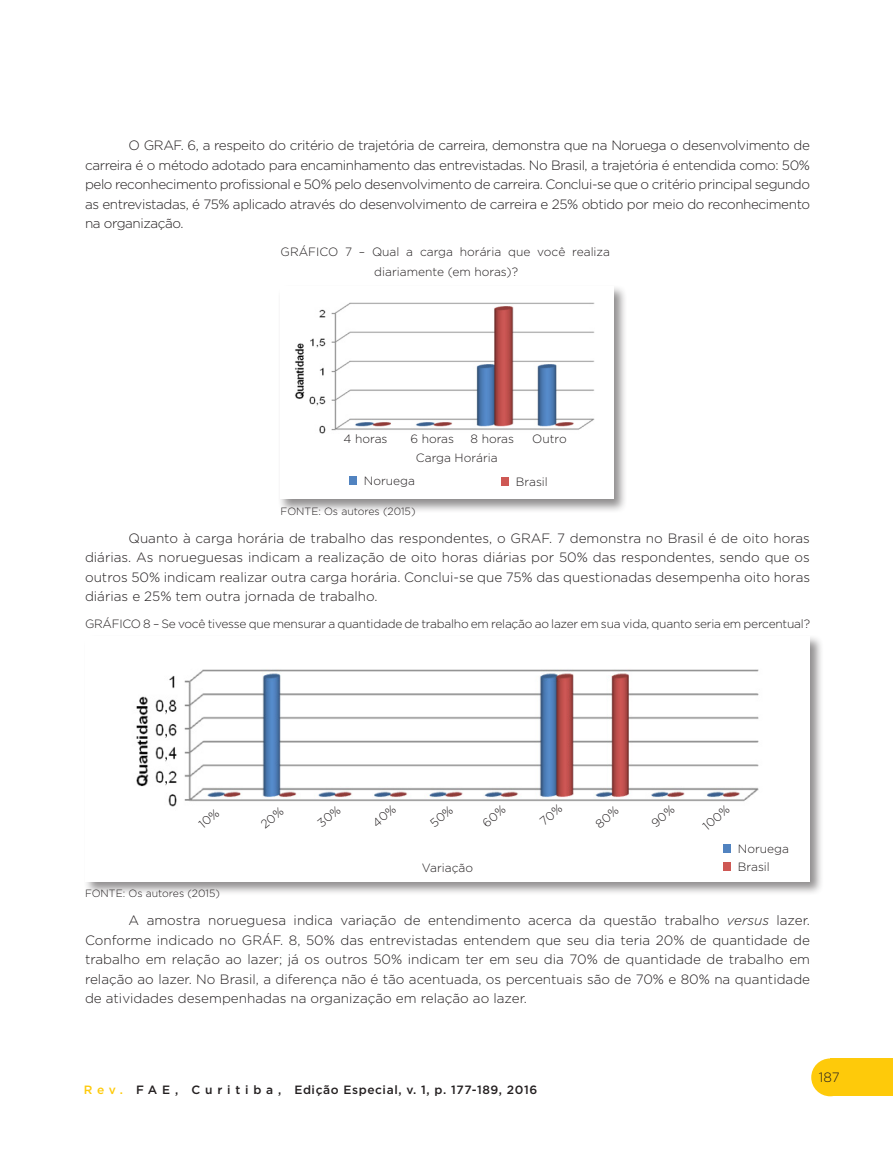
<style>
.page{position:relative;width:893px;height:1149px;background:#fff}
.page>*{position:absolute;margin:0;border:0;box-sizing:border-box;transform-origin:0 0}
.Texto_PN{font:300 13.5px/19.5px "Gotham";color:#231f20;text-align:justify}
.Texto_PN-2{font:300 12px "Gotham";letter-spacing:-.02em;color:#231f20}
.Texto_PN-3{font:300 12px/19.5px "Gotham";color:#231f20;text-align:center}
.t1{font:500 12px "Gotham";letter-spacing:.05em;color:#231f20}
.Texto_PN-4{font:300 10.5px "Gotham";color:#231f20}
.s1{font-style:italic}
.s2{color:#feca0a}
</style>
<div class="page">
<div style="left:830px;top:1058px;width:63px;height:37px;background:#feca0a"></div>
<div style="left:811px;top:1058px;width:38px;height:37px;background:#feca0a;border-radius:50%"></div>
<div style="left:277px;top:284px;width:350px;height:229px;background:#231f20;opacity:.5"></div>
<div style="left:280px;top:286px;width:333px;height:213px;background:#fff"></div>
<div style="left:349px;top:476px;width:7px;height:8px;background:#5183c0"></div>
<div style="left:501px;top:477px;width:7px;height:8px;background:#ce5854"></div>
<img style="left:295px;top:302px;width:300px;height:131px">
<div style="left:83px;top:633px;width:741px;height:262px;background:#231f20;opacity:.5"></div>
<div style="left:85px;top:636px;width:725px;height:245px;background:#fff"></div>
<img style="left:136px;top:669px;width:623px;height:138px">
<div style="left:723px;top:844px;width:7px;height:8px;background:#5183c0"></div>
<div style="left:723px;top:861px;width:7px;height:9px;background:#ce5854"></div>
<svg style="left:260px;top:806px;width:24px;height:1px"></svg>
<svg style="left:317px;top:805px;width:24px;height:2px"></svg>
<svg style="left:372px;top:804px;width:24px;height:3px"></svg>
<svg style="left:430px;top:804px;width:24px;height:3px"></svg>
<svg style="left:482px;top:804px;width:24px;height:3px"></svg>
<svg style="left:539px;top:803px;width:24px;height:4px"></svg>
<svg style="left:595px;top:805px;width:24px;height:2px"></svg>
<svg style="left:651px;top:804px;width:24px;height:3px"></svg>
<p class="Texto_PN" style="left:85px;top:135px;width:726px;text-indent:44px">O GRAF. 6, a respeito do critério de trajetória de carreira, demonstra que na Noruega o desenvolvimento de carreira é o método adotado para encaminhamento das entrevistadas. No Brasil, a trajetória é entendida como: 50% pelo reconhecimento profissional e 50% pelo desenvolvimento de carreira. Conclui-se que o critério principal segundo as entrevistadas, é 75% aplicado através do desenvolvimento de carreira e 25% obtido por meio do reconhecimento na organização.</p>
<p class="Texto_PN-3" style="left:281px;top:242px;width:331px">GRÁFICO 7 – Qual a carga horária que você realiza diariamente (em horas)?</p>
<p class="Texto_PN-2" style="left:344px;top:431px;width:45px">4 horas</p>
<p class="Texto_PN-2" style="left:410px;top:431px;width:45px">6 horas</p>
<p class="Texto_PN-2" style="left:471px;top:431px;width:45px">8 horas</p>
<p class="Texto_PN-2" style="left:532px;top:431px;width:36px">Outro</p>
<p class="Texto_PN-3" style="left:416px;top:447px;width:83px">Carga Horária</p>
<p class="Texto_PN-2" style="left:516px;top:475px;width:33px">Brasil</p>
<p class="Texto_PN-4" style="left:281px;top:505px;width:136px">FONTE: Os autores (2015)</p>
<p class="Texto_PN" style="left:85px;top:527px;width:727px;text-indent:44px">Quanto à carga horária de trabalho das respondentes, o GRAF. 7 demonstra no Brasil é de oito horas diárias. As norueguesas indicam a realização de oito horas diárias por 50% das respondentes, sendo que os outros 50% indicam realizar outra carga horária. Conclui-se que 75% das questionadas desempenha oito horas diárias e 25% tem outra jornada de trabalho.</p>
<p class="Texto_PN-2" style="left:85px;top:616px;width:726px">GRÁFICO 8 – Se você tivesse que mensurar a quantidade de trabalho em relação ao lazer em sua vida, quanto seria em percentual?</p>
<p class="Texto_PN-3" style="left:364px;top:471px;width:53px">Noruega</p>
<p class="Texto_PN-2" style="left:700px;top:822px;width:32px;rotate:-40deg">100%</p>
<p class="Texto_PN-3" style="left:738px;top:839px;width:53px">Noruega</p>
<p class="Texto_PN-3" style="left:422px;top:857px;width:53px">Variação</p>
<p class="Texto_PN-2" style="left:738px;top:859px;width:33px">Brasil</p>
<p class="Texto_PN-4" style="left:85px;top:887px;width:136px">FONTE: Os autores (2015)</p>
<p class="Texto_PN" style="left:85px;top:910px;width:727px;text-indent:44px">A amostra norueguesa indica variação de entendimento acerca da questão trabalho <span class="s1">versus</span> lazer.<br>Conforme indicado no GRÁF. 8, 50% das entrevistadas entendem que seu dia teria 20% de quantidade de trabalho em relação ao lazer; já os outros 50% indicam ter em seu dia 70% de quantidade de trabalho em relação ao lazer. No Brasil, a diferença não é tão acentuada, os percentuais são de 70% e 80% na quantidade de atividades desempenhadas na organização em relação ao lazer.</p>
<p class="t1" style="left:84px;top:1082px;width:455px"><span class="s2">R e v .</span> F A E , C u r i t i b a , Edição Especial, v. 1, p. 177-189, 2016</p>
<p class="Texto_PN" style="left:819px;top:1067px;width:22px">187</p>
</div>
